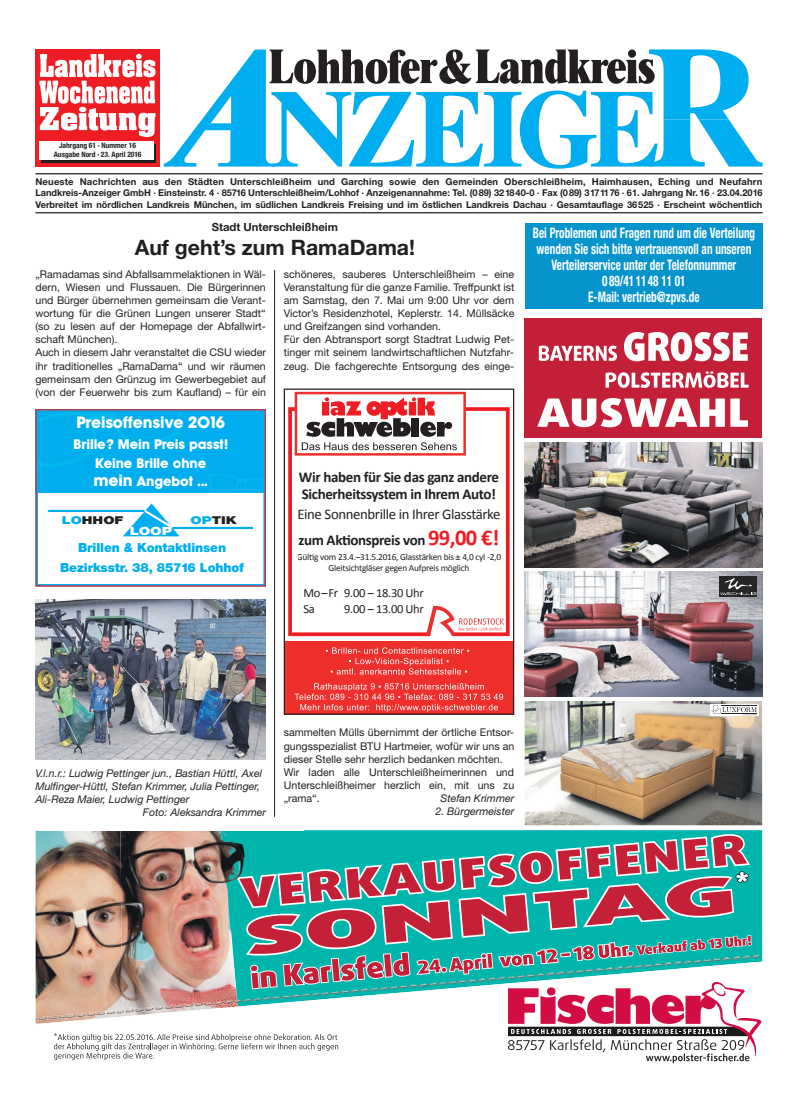
<style>
.page{position:relative;width:798px;height:1117px;background:#fff}
.page>*{position:absolute;margin:0;border:0;box-sizing:border-box;transform-origin:0 0}
.t1{font:700 21.25px "Helvetica Neue";color:#231f20}
.t2{font:700 16.25px "Avant Garde BQ";letter-spacing:-.01em;color:#fff}
.t3{font:700 15px/17.2px "Calibri";letter-spacing:-.025em;color:#231f20}
.t4{font:14.75px "Calibri";letter-spacing:-.025em;color:#231f20}
.t5{font:700 condensed 14.5px/16.1px "Helvetica Neue";color:#fff;text-align:center;scale:.77 1}
.t6{font:700 13.75px/18.8px "Avant Garde BQ";letter-spacing:-.01em;color:#fff;text-align:center}
.t7{font:900 12.5px "Helvetica Neue";letter-spacing:-.01em;color:#00aeef}
.t8{font:12.5px/15.5px "Calibri";letter-spacing:-.025em;color:#231f20}
.t9{font:700 11.25px "Helvetica Neue";color:#231f20}
.t10{font:900 11.25px "Helvetica Neue";color:#fff;scale:1.3 1}
.t11{font:900 10.88px "Helvetica Neue";color:#231f20;scale:1.3 1}
.t12{font:10.62px/13.1px "Helvetica Neue";color:#231f20}
.t13{font:italic 10.62px "Helvetica Neue";color:#231f20}
.t14{font:700 9.38px/11.2px "Helvetica Neue";color:#231f20;text-align:justify}
.t15{font:9.38px/11.9px "Calibri";letter-spacing:-.025em;color:#231f20;text-align:center}
.t16{font:700 condensed 7.5px/8.8px "Helvetica Neue";color:#231f20;text-align:center}
.s1{font-size:16.25px}
.s2{color:#00aeef}
.s3{font-size:22.5px;color:#ee1d23}
.s4{font-family:"Arial Narrow"}
</style>
<div class="page">
<img style="left:36px;top:831px;width:84px;height:129px">
<div style="left:524px;top:318px;width:237px;height:120px;background:#c41f38"></div>
<svg style="left:538px;top:345px;width:79px;height:16px"></svg>
<svg style="left:624px;top:332px;width:123px;height:29px"></svg>
<svg style="left:605px;top:371px;width:143px;height:17px"></svg>
<svg style="left:537px;top:398px;width:210px;height:29px"></svg>
<img style="left:524px;top:701px;width:237px;height:124px">
<img style="left:524px;top:571px;width:237px;height:125px">
<img style="left:524px;top:443px;width:237px;height:124px">
<div style="left:719px;top:576px;width:38px;height:21px;background:#262626"></div>
<svg style="left:720px;top:578px;width:36px;height:17px"></svg>
<svg style="left:709px;top:704px;width:49px;height:12px"></svg>
<svg style="left:711px;top:705px;width:45px;height:10px"></svg>
<svg style="left:36px;top:960px;width:638px;height:104px"></svg>
<img style="left:54px;top:833px;width:708px;height:229px">
<hr style="left:35px;top:173px;width:727px;height:1px;background:#231f20">
<hr style="left:35px;top:212px;width:727px;height:1px;background:#231f20">
<div style="left:35px;top:50px;width:124px;height:117px;background:#ee1d23"></div>
<svg style="left:39px;top:54px;width:116px;height:83px"></svg>
<svg style="left:164px;top:49px;width:598px;height:120px"></svg>
<div style="left:35px;top:139px;width:124px;height:28px;background:linear-gradient(to right,#ea1d23,#f01d23)"></div>
<div style="left:42px;top:144px;width:114px;height:18px;background:#231f20"></div>
<div style="left:39px;top:141px;width:115px;height:19px;background:#fff"></div>
<div style="left:35px;top:409px;width:231px;height:83px;background:#00aeef"></div>
<svg style="left:123px;top:503px;width:56px;height:33px"></svg>
<hr style="left:172px;top:526px;width:81px;height:3px;background:#00aeef">
<hr style="left:48px;top:509px;width:96px;height:3px;background:#00aeef">
<img style="left:39px;top:413px;width:141px;height:53px">
<img style="left:206px;top:474px;width:56px;height:19px">
<div style="left:35px;top:409px;width:231px;height:177px;border:3px solid #00aeef"></div>
<img style="left:35px;top:599px;width:231px;height:160px">
<hr style="left:274px;top:270px;width:1px;height:546px;background:#231f20">
<div style="left:525px;top:223px;width:237px;height:85px;background:#0694cd"></div>
<svg style="left:288px;top:405px;width:222px;height:232px"></svg>
<div style="left:284px;top:641px;width:229px;height:73px;background:#ee2f2c"></div>
<svg style="left:426px;top:605px;width:78px;height:31px"></svg>
<svg style="left:294px;top:392px;width:171px;height:63px"></svg>
<svg style="left:294px;top:683px;width:209px;height:28px"></svg>
<svg style="left:326px;top:647px;width:143px;height:27px"></svg>
<div style="left:283px;top:388px;width:231px;height:326px;border:1px solid #231f20"></div>
<div style="left:295px;top:464px;width:208px;height:137px;background:#fff"></div>
<hr style="left:294px;top:467px;width:4px;height:130px;background:#fff">
<p class="t16" style="left:54px;top:141px;width:89px">Jahrgang 61 · Nummer 16<br>Ausgabe Nord · 23. April 2016</p>
<p class="t14" style="left:35px;top:176px;width:728px">Neueste Nachrichten aus den Städten Unterschleißheim und Garching sowie den Gemeinden Oberschleißheim, Haimhausen, Eching und Neufahrn Landkreis-Anzeiger GmbH · Einsteinstr. 4 · 85716 Unterschleißheim/Lohhof · Anzeigenannahme: Tel. (0 89) 321840-0 · Fax (0 89) 3171176 · 61. Jahrgang Nr. 16 · 23.04.2016<br>Verbreitet im nördlichen Landkreis München, im südlichen Landkreis Freising und im östlichen Landkreis Dachau · Gesamtauflage 36 525 · Erscheint wöchentlich</p>
<p class="t9" style="left:212px;top:220px;width:128px">Stadt Unterschleißheim</p>
<h1 class="t1" style="left:135px;top:234px;width:282px">Auf geht’s zum RamaDama!</h1>
<p class="t12" style="left:35px;top:267px;width:232px">„Ramadamas sind Abfallsammelaktionen in Wäl&shy;dern, Wiesen und Flussauen. Die Bürgerinnen und Bürger übernehmen gemeinsam die Verant&shy;wortung für die Grünen Lungen unserer Stadt“ (so zu lesen auf der Homepage der Abfallwirt&shy;schaft München).<br>Auch in diesem Jahr veranstaltet die CSU wieder ihr traditionelles „RamaDama“ und wir räumen gemeinsam den Grünzug im Gewerbegebiet auf (von der Feuerwehr bis zum Kaufland) – für ein</p>
<p class="t12" style="left:283px;top:267px;width:232px">schöneres, sauberes Unterschleißheim – eine Veranstaltung für die ganze Familie. Treffpunkt ist am Samstag, den 7. Mai um 9:00 Uhr vor dem Victor’s Residenzhotel, Keplerstr. 14. Müllsäcke und Greifzangen sind vorhanden.<br>Für den Abtransport sorgt Stadtrat Ludwig Pet&shy;tinger mit seinem landwirtschaftlichen Nutzfahr&shy;zeug. Die fachgerechte Entsorgung des einge-</p>
<h2 class="t2" style="left:76px;top:416px;width:150px">Preisoffensive 2016</h2>
<p class="t6" style="left:74px;top:436px;width:156px">Brille? Mein Preis passt!<br>Keine Brille ohne<br><span class="s1">mein</span> Angebot ...</p>
<p class="t11" style="left:190px;top:513px;width:37px"><span class="s2">OP</span>TIK</p>
<p class="t7" style="left:78px;top:540px;width:150px">Brillen &amp; Kontaktlinsen</p>
<p class="t11" style="left:62px;top:513px;width:49px"><span class="s2">LO</span>HHOF</p>
<p class="t10" style="left:130px;top:524px;width:34px">LOOP</p>
<p class="t7" style="left:60px;top:560px;width:185px">Bezirksstr. 38, 85716 Lohhof</p>
<h3 class="t3" style="left:299px;top:468px;width:202px">Wir haben für Sie das ganz andere<br>Sicherheitssystem in Ihrem Auto!</h3>
<h3 class="t4" style="left:297px;top:505px;width:204px">Eine Sonnenbrille in Ihrer Glasstärke</h3>
<h3 class="t3" style="left:298px;top:531px;width:202px">zum Aktionspreis von <span class="s3">99,00 €!</span></h3>
<p class="t15" style="left:297px;top:550px;width:205px">Gültig vom 23.4.–31.5.2016, Glasstärken bis <span class="s4">±</span> 4,0 cyl ‐2,0<br>Gleitsichtgläser gegen Aufpreis möglich</p>
<p class="t8" style="left:303px;top:585px;width:122px">Mo–Fr 9.00 – 18.30 Uhr<br>Sa</p>
<p class="t8" style="left:344px;top:601px;width:81px">9.00 – 13.00 Uhr</p>
<h3 class="t5" style="left:532px;top:224px;width:290px">Bei Problemen und Fragen rund um die Verteilung wenden Sie sich bitte vertrauensvoll an unseren Verteilerservice unter der Telefonnummer<br>0 89/41 11 48 11 01<br>E-Mail: vertrieb@zpvs.de</h3>
<p class="t13" style="left:35px;top:766px;width:228px">V.l.n.r.: Ludwig Pettinger jun., Bastian Hüttl, Axel</p>
<p class="t13" style="left:35px;top:779px;width:226px">Mulfinger-Hüttl, Stefan Krimmer, Julia Pettinger,</p>
<p class="t13" style="left:35px;top:792px;width:155px">Ali-Reza Maier, Ludwig Pettinger</p>
<p class="t13" style="left:143px;top:805px;width:124px">Foto: Aleksandra Krimmer</p>
<p class="t12" style="left:283px;top:725px;width:232px">sammelten Mülls übernimmt der örtliche Entsor&shy;gungsspezialist BTU Hartmeier, wofür wir uns an dieser Stelle sehr herzlich bedanken möchten.<br>Wir laden alle Unterschleißheimerinnen und Unterschleißheimer herzlich ein, mit uns zu „rama“.</p>
<p class="t13" style="left:440px;top:791px;width:75px">Stefan Krimmer</p>
<p class="t13" style="left:435px;top:804px;width:80px">2. Bürgermeister</p>
</div>
